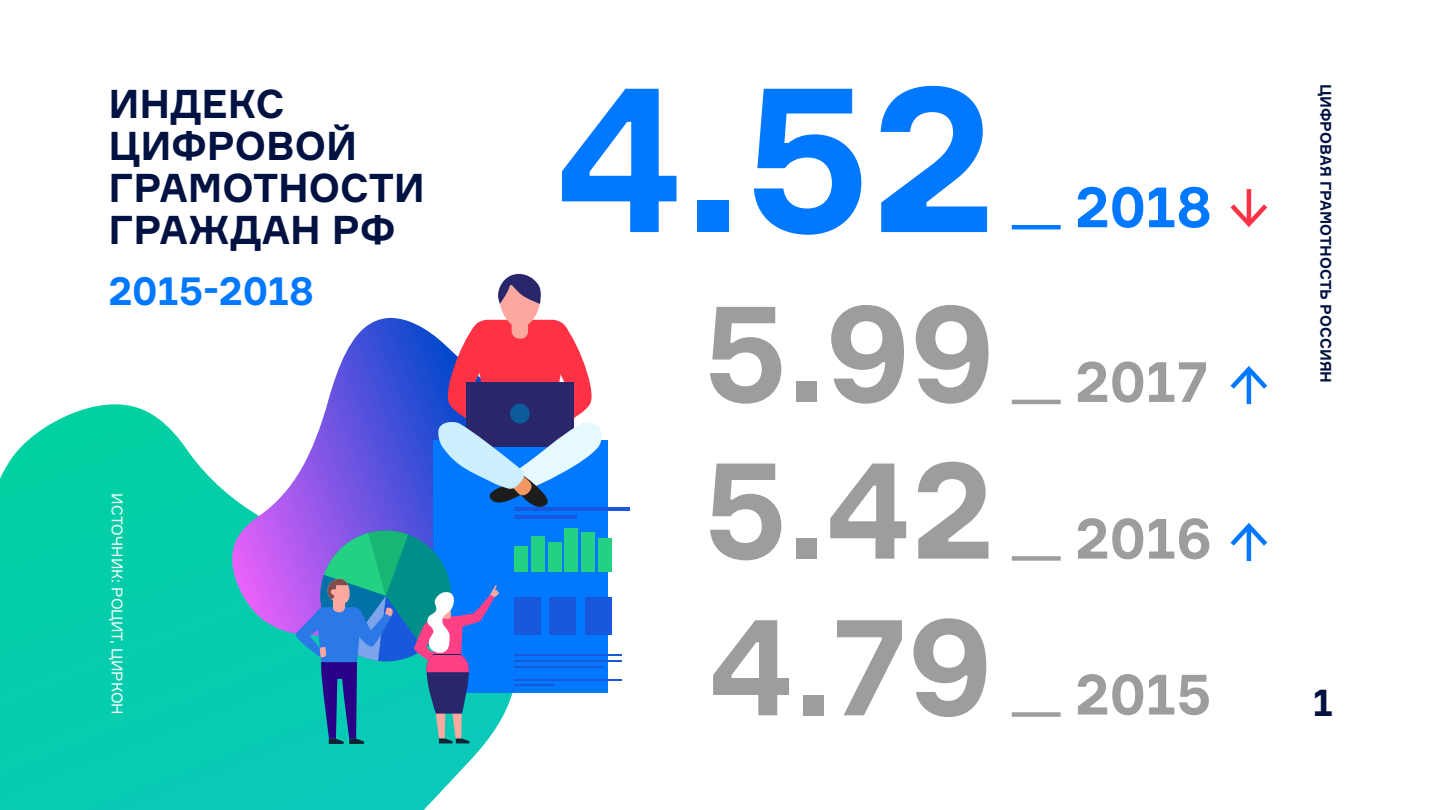
<style>
.page{position:relative;width:1440px;height:810px;background:#fff}
.page>*{position:absolute;margin:0;border:0;box-sizing:border-box;transform-origin:0 0}
.t1{font:700 204.75px "Formular";color:#0078ff}
.t2{font:700 135.82px "Formular";color:#9d9d9c}
.t3{font:700 56.62px "Formular";color:#9d9d9c}
.t4{font:700 56.62px "Formular";color:#0078ff}
.t5{font:700 39.38px/42.2px "Formular";color:#001241}
.t6{font:700 39.38px "Formular";color:#0078ff}
.t7{font:700 37.5px "Formular";color:#001241}
.t8{font:700 15px "Formular";color:#001241}
.t9{font:15px "Formular";color:#fff}
</style>
<div class="page">
<svg style="left:0;top:404px;width:528px;height:406px;background:#20d1b5"></svg>
<svg style="left:230px;top:318px;width:207px;height:346px"></svg>
<div style="left:433px;top:440px;width:175px;height:252px;background:#0078ff"></div>
<svg style="left:437px;top:273px;width:165px;height:234px"></svg>
<hr style="left:514px;top:507px;width:116px;height:4px;background:#1958db">
<hr style="left:514px;top:654px;width:108px;height:2px;background:#1958db">
<hr style="left:514px;top:660px;width:108px;height:2px;background:#1958db">
<hr style="left:514px;top:666px;width:88px;height:1px;background:#1958db">
<hr style="left:514px;top:679px;width:108px;height:2px;background:#1958db">
<hr style="left:514px;top:684px;width:40px;height:2px;background:#1958db">
<hr style="left:514px;top:515px;width:62px;height:4px;background:#1958db">
<div style="left:514px;top:546px;width:13px;height:26px;background:#24d182"></div>
<div style="left:531px;top:536px;width:13px;height:36px;background:#24d182"></div>
<div style="left:548px;top:543px;width:13px;height:29px;background:#24d182"></div>
<div style="left:565px;top:528px;width:13px;height:44px;background:#24d182"></div>
<div style="left:582px;top:533px;width:13px;height:39px;background:#24d182"></div>
<div style="left:599px;top:539px;width:13px;height:33px;background:#24d182"></div>
<div style="left:514px;top:598px;width:26px;height:37px;background:#1958db"></div>
<div style="left:586px;top:598px;width:26px;height:37px;background:#1958db"></div>
<div style="left:550px;top:598px;width:26px;height:37px;background:#1958db"></div>
<svg style="left:294px;top:531px;width:205px;height:213px"></svg>
<hr style="left:1247px;top:189px;width:4px;height:33px;background:#ff3144">
<svg style="left:1230px;top:204px;width:37px;height:23px"></svg>
<hr style="left:1247px;top:371px;width:4px;height:33px;background:#0078ff">
<svg style="left:1230px;top:366px;width:37px;height:23px"></svg>
<hr style="left:1247px;top:528px;width:4px;height:33px;background:#0078ff">
<svg style="left:1230px;top:523px;width:37px;height:23px"></svg>
<hr style="left:1012px;top:225px;width:49px;height:4px;background:#0078ff">
<hr style="left:1012px;top:400px;width:49px;height:4px;background:#9d9d9c">
<div style="left:1012px;top:556px;width:49px;height:5px;background:#9d9d9c"></div>
<div style="left:1012px;top:712px;width:49px;height:5px;background:#9d9d9c"></div>
<p class="t5" style="left:108px;top:82px;width:318px">ИНДЕКС<br>ЦИФРОВОЙ<br>ГРАМОТНОСТИ<br>ГРАЖДАН РФ</p>
<p class="t6" style="left:108px;top:267px;width:207px">2015-2018</p>
<p class="t9" style="left:126px;top:493px;width:223px;rotate:90deg">ИСТОЧНИК: РОЦИТ, ЦИРКОН</p>
<h1 class="t1" style="left:555px;top:32px;width:442px">4.52</h1>
<h2 class="t2" style="left:703px;top:269px;width:294px">5.99</h2>
<h2 class="t2" style="left:703px;top:426px;width:292px">5.42</h2>
<h2 class="t2" style="left:708px;top:582px;width:286px">4.79</h2>
<h3 class="t4" style="left:1075px;top:172px;width:138px">2018</h3>
<h3 class="t3" style="left:1075px;top:347px;width:135px">2017</h3>
<h3 class="t3" style="left:1075px;top:503px;width:138px">2016</h3>
<h3 class="t3" style="left:1075px;top:659px;width:138px">2015</h3>
<p class="t8" style="left:1335px;top:84px;width:301px;rotate:90deg">ЦИФРОВАЯ ГРАМОТНОСТЬ РОССИЯН</p>
<p class="t7" style="left:1313px;top:680px;width:21px">1</p>
</div>
